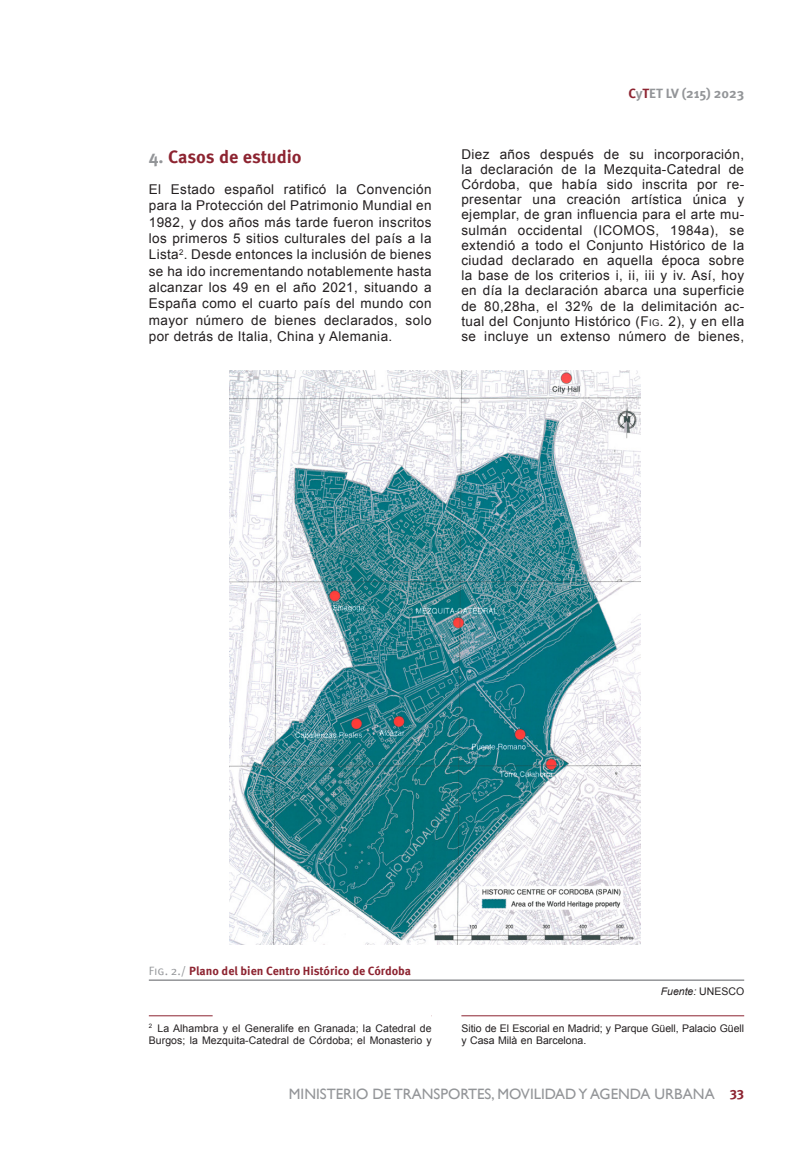
<style>
.page{position:relative;width:808px;height:1149px;background:#fff}
.page>*{position:absolute;margin:0;border:0;box-sizing:border-box;transform-origin:0 0}
.titulo1{font:700 18px "Meta Pro";letter-spacing:-.005em;color:#8d2431}
.t1{font:15px "Gill Sans";color:#939598}
.parrafo{font:13.5px/15.1px "Arial";letter-spacing:.03em;color:#231f20;text-align:justify}
.t2{font:700 13.5px "Meta Pro";color:#939598}
.piefiguracontenido{font:700 12px "Meta Pro";color:#8d2431}
.nota{font:10.5px/12px "Arial";letter-spacing:.005em;color:#231f20}
.Fuente{font:italic 10.5px "Arial";color:#231f20}
.s1{color:#939598}
.s2{color:#8d2431}
.s3{font-style:inherit}
.s4{font-size:9.45px}
.s5{font-weight:400;color:#939598}
.s6{font-style:normal}
.s7{font-family:"Meta Pro";font-weight:700;font-size:13.5px;color:#8d2431}
</style>
<div class="page">
<hr style="left:149px;top:979px;width:595px;height:1px;background:#939598">
<img style="left:230px;top:370px;width:410px;height:574px">
<hr style="left:149px;top:1015px;width:283px;height:1px;background:#8d2431">
<hr style="left:213px;top:1013px;width:219px;height:4px;background:#fff">
<hr style="left:461px;top:1015px;width:283px;height:1px;background:#8d2431">
<p class="titulo1" style="left:149px;top:142px;width:154px"><span class="s1">4.</span> Casos de estudio</p>
<p class="parrafo" style="left:149px;top:181px;width:284px;line-height:16.4px">El Estado español ratificó la Convención para la Protección del Patrimonio Mundial en 1982, y dos años más tarde fueron inscritos los primeros 5 sitios culturales del país a la Lista<sup>2</sup>. Desde entonces la inclusión de bienes se ha ido incrementando notablemente hasta alcanzar los 49 en el año 2021, situando a España como el cuarto país del mundo con mayor número de bienes declarados, solo por detrás de Italia, China y Alemania.</p>
<p class="t2" style="left:628px;top:83px;width:117px"><span class="s2">C</span>y<span class="s2">T</span>ET LV (215) 2023</p>
<p class="parrafo" style="left:461px;top:146px;width:284px">Diez años después de su incorporación, la declaración de la Mezquita-Catedral de Córdoba, que había sido inscrita por re&shy;presentar una creación artística única y ejemplar, de gran influencia para el arte mu&shy;sulmán occidental (<span class="s3">I COMOS</span></p>
<p class="parrafo" style="left:461px;top:222px;width:284px;text-indent:194px"><span class="s3">,</span> 1984a), se extendió a todo el Conjunto Histórico de la ciudad declarado en aquella época sobre la base de los criterios i, ii, iii y iv. Así, hoy en día la declaración abarca una superficie de 80,28ha, el 32% de la delimitación ac&shy;tual del Conjunto Histórico <span class="s3">(F</span><span class="s4">ig</span><span class="s3">. 2)</span>, y en ella se incluye un extenso número de bienes,</p>
<p class="piefiguracontenido" style="left:149px;top:961px;width:264px"><span class="s5">Fig. 2./</span> Plano del bien Centro Histórico de Córdoba</p>
<p class="Fuente" style="left:661px;top:984px;width:85px">Fuente: <span class="s6">UNESCO</span></p>
<p class="nota" style="left:149px;top:1022px;width:284px"><sup>2</sup> La Alhambra y el Generalife en Granada; la Catedral de<br>Burgos; la Mezquita-Catedral de Córdoba; el Monasterio y</p>
<p class="nota" style="left:461px;top:1022px;width:284px">Sitio de El Escorial en Madrid; y Parque Güell, Palacio Güell y Casa Milà en Barcelona.</p>
<p class="t1" style="left:289px;top:1084px;width:457px">MINISTERIO DE TRANSPORTES, MOVILIDAD Y AGENDA URBANA <span class="s7">33</span></p>
</div>
